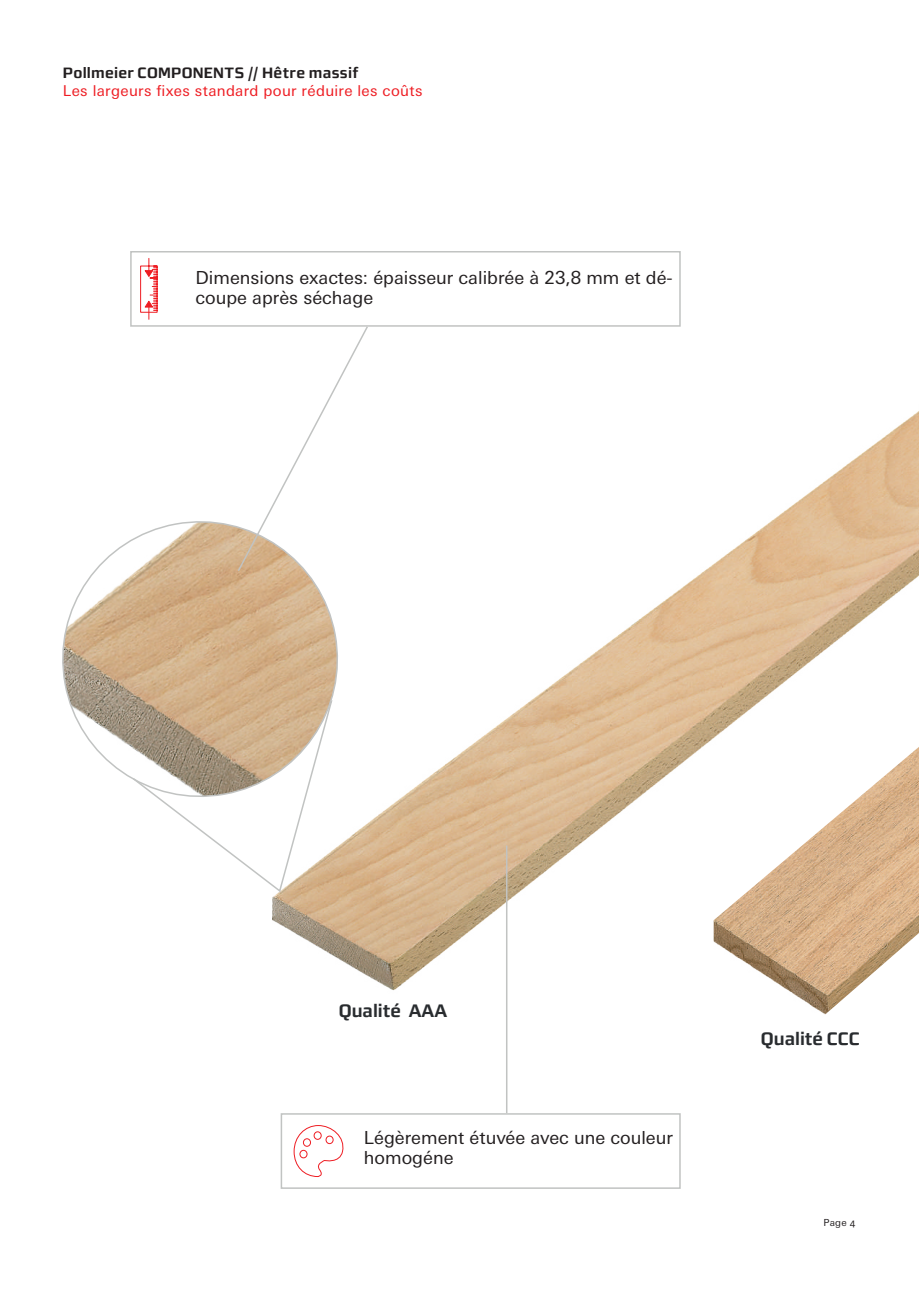
<style>
.page{position:relative;width:919px;height:1289px;background:#fff}
.page>*{position:absolute;margin:0;border:0;box-sizing:border-box;transform-origin:0 0}
.t1{font:18px/19.5px "Univers Next W1 G";color:#231f20}
.t2{font:700 18px "Morgan Sans";color:#292c2f}
.t3{font:15px "Univers Next W1 G";letter-spacing:.025em;color:#ee1d23}
.t4{font:700 15px "Morgan Sans";letter-spacing:.02em;color:#231f20}
.t5{font:9.75px "Univers Next W1 G";color:#231f20}
</style>
<div class="page">
<img style="left:272px;top:251px;width:646px;height:743px">
<svg style="left:644px;top:651px;width:274px;height:304px"></svg>
<svg style="left:169px;top:807px;width:164px;height:86px"></svg>
<svg style="left:62px;top:521px;width:286px;height:286px"></svg>
<svg style="left:236px;top:327px;width:133px;height:246px"></svg>
<hr style="left:506px;top:845px;width:1px;height:268px;background:#c1c3c2">
<svg style="left:668px;top:929px;width:250px;height:86px"></svg>
<svg style="left:140px;top:258px;width:18px;height:61px"></svg>
<svg style="left:293px;top:1125px;width:51px;height:52px"></svg>
<div style="left:314px;top:1131px;width:7px;height:8px;border:1px solid #ee1d23;border-radius:50%"></div>
<div style="left:325px;top:1135px;width:8px;height:8px;border:1px solid #ee1d23;border-radius:50%"></div>
<div style="left:303px;top:1138px;width:8px;height:8px;border:1px solid #ee1d23;border-radius:50%"></div>
<div style="left:299px;top:1149px;width:8px;height:9px;border:1px solid #ee1d23;border-radius:50%"></div>
<div style="left:280px;top:1113px;width:400px;height:75px;border:2px solid #c1c3c2"></div>
<div style="left:130px;top:251px;width:550px;height:76px;border:2px solid #c1c3c2"></div>
<p class="t4" style="left:63px;top:63px;width:297px">Pollmeier COMPONENTS // Hêtre massif</p>
<p class="t3" style="left:63px;top:82px;width:361px">Les largeurs fixes standard pour réduire les coûts</p>
<p class="t1" style="left:195px;top:268px;width:478px">Dimensions exactes: épaisseur calibrée à 23,8 mm et dé&shy;coupe après séchage</p>
<p class="t2" style="left:339px;top:999px;width:110px">Qualité AAA</p>
<p class="t1" style="left:364px;top:1128px;width:310px">Légèrement étuvée avec une couleur homogéne</p>
<p class="t2" style="left:760px;top:1028px;width:100px">Qualité CCC</p>
<p class="t5" style="left:823px;top:1217px;width:33px">Page 4</p>
</div>
